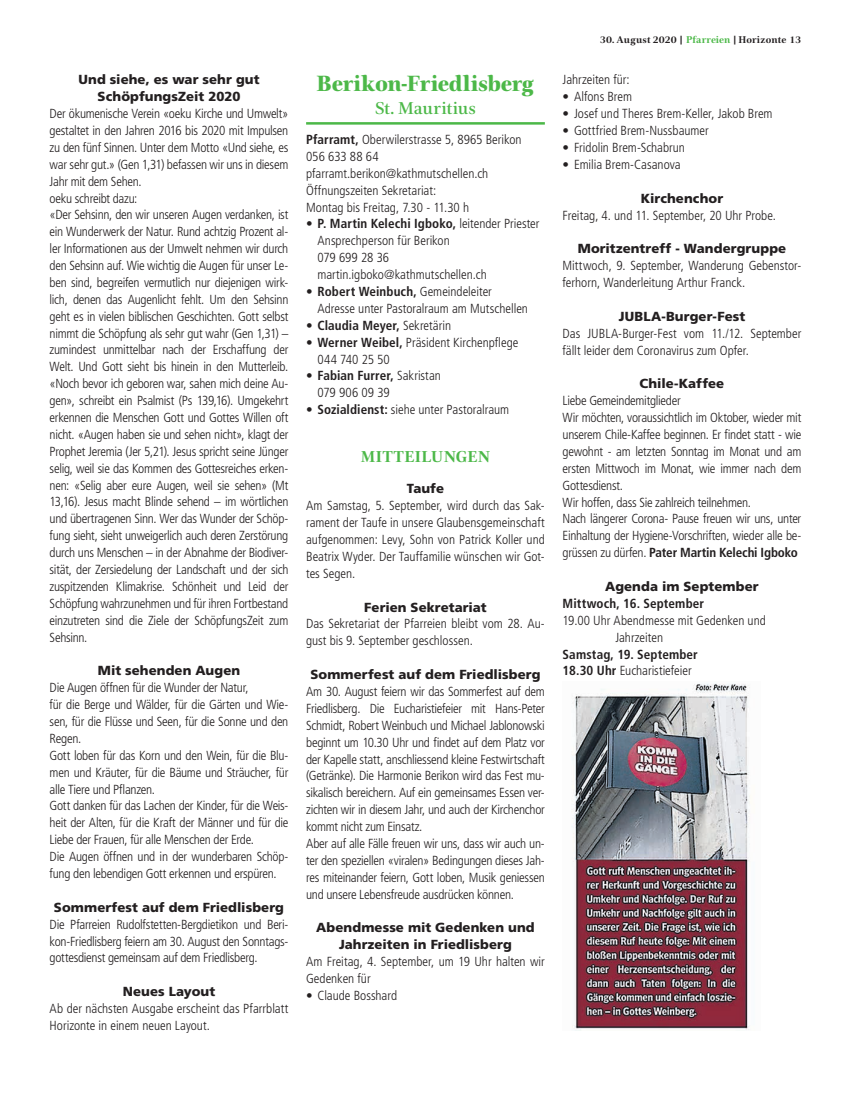
<style>
.page{position:relative;width:851px;height:1099px;background:#fff}
.page>*{position:absolute;margin:0;border:0;box-sizing:border-box;transform-origin:0 0}
.t1{font:800 22.5px "Civita";letter-spacing:-.01em;color:#4cb848}
.t2{font:500 17.5px "Civita";letter-spacing:-.005em;color:#4cb848}
.t3{font:700 16.12px "Civita";letter-spacing:.025em;color:#4cb848}
.t4{font:300 condensed 13.12px/16.9px "Frutiger LT Std";letter-spacing:-.02em;color:#231f20}
.t5{font:300 condensed 13.12px/16.9px "Frutiger LT Std";color:#231f20}
.t6{font:900 13.12px/16.9px "Frutiger LT Std";letter-spacing:.005em;color:#231f20;text-align:center}
.t7{font:700 condensed 13.12px/16.9px "Frutiger LT Std";letter-spacing:.005em;color:#231f20}
.t8{font:700 10px "Civita";letter-spacing:.005em;color:#231f20}
.s1{font-weight:700}
.s2{font-weight:300}
.s3{color:#4cb848}
</style>
<div class="page">
<hr style="left:306px;top:122px;width:238px;height:3px;background:#4cb848">
<img style="left:572px;top:683px;width:178px;height:347px">
<p class="t6" style="left:78px;top:71px;width:182px">Und siehe, es war sehr gut<br>SchöpfungsZeit 2020</p>
<p class="t4" style="left:50px;top:105px;width:240px">Der ökumenische Verein «oeku Kirche und Umwelt» gestaltet in den Jahren 2016 bis 2020 mit Impulsen zu den fünf Sinnen. Unter dem Motto «Und siehe, es war sehr gut.» (Gen 1,31) befassen wir uns in diesem Jahr mit dem Sehen.<br>oeku schreibt dazu:<br>«Der Sehsinn, den wir unseren Augen verdanken, ist ein Wunderwerk der Natur. Rund achtzig Prozent al&shy;ler Informationen aus der Umwelt nehmen wir durch den Sehsinn auf. Wie wichtig die Augen für unser Le&shy;ben sind, begreifen vermutlich nur diejenigen wirk&shy;lich, denen das Augenlicht fehlt. Um den Sehsinn geht es in vielen biblischen Geschichten. Gott selbst nimmt die Schöpfung als sehr gut wahr (Gen 1,31) – zumindest unmittelbar nach der Erschaffung der Welt. Und Gott sieht bis hinein in den Mutterleib. «Noch bevor ich geboren war, sahen mich deine Au&shy;gen», schreibt ein Psalmist (Ps 139,16). Umgekehrt erkennen die Menschen Gott und Gottes Willen oft nicht. «Augen haben sie und sehen nicht», klagt der Prophet Jeremia (Jer 5,21). Jesus spricht seine Jünger selig, weil sie das Kommen des Gottesreiches erken&shy;nen: «Selig aber eure Augen, weil sie sehen» (Mt 13,16). Jesus macht Blinde sehend – im wörtlichen und übertragenen Sinn. Wer das Wunder der Schöp&shy;fung sieht, sieht unweigerlich auch deren Zerstörung durch uns Menschen – in der Abnahme der Biodiver&shy;sität, der Zersiedelung der Landschaft und der sich zuspitzenden Klimakrise. Schönheit und Leid der Schöpfung wahrzunehmen und für ihren Fortbestand einzutreten sind die Ziele der SchöpfungsZeit zum Sehsinn.</p>
<p class="t6" style="left:98px;top:662px;width:144px">Mit sehenden Augen</p>
<p class="t4" style="left:50px;top:679px;width:240px">Die Augen öffnen für die Wunder der Natur,<br>für die Berge und Wälder, für die Gärten und Wie&shy;sen, für die Flüsse und Seen, für die Sonne und den Regen.<br>Gott loben für das Korn und den Wein, für die Blu&shy;men und Kräuter, für die Bäume und Sträucher, für alle Tiere und Pflanzen.<br>Gott danken für das Lachen der Kinder, für die Weis&shy;heit der Alten, für die Kraft der Männer und für die Liebe der Frauen, für alle Menschen der Erde.<br>Die Augen öffnen und in der wunderbaren Schöp&shy;fung den lebendigen Gott erkennen und erspüren.</p>
<p class="t6" style="left:54px;top:898px;width:231px">Sommerfest auf dem Friedlisberg</p>
<p class="t4" style="left:50px;top:915px;width:240px;text-align:justify">Die Pfarreien Rudolfstetten-Bergdietikon und Beri&shy;kon-Friedlisberg feiern am 30. August den Sonntags&shy;gottesdienst gemeinsam auf dem Friedlisberg.</p>
<p class="t6" style="left:123px;top:983px;width:94px">Neues Layout</p>
<p class="t5" style="left:50px;top:1000px;width:240px">Ab der nächsten Ausgabe erscheint das Pfarrblatt<br>Horizonte in einem neuen Layout.</p>
<h1 class="t1" style="left:316px;top:68px;width:219px">Berikon-Friedlisberg</h1>
<h2 class="t2" style="left:375px;top:96px;width:102px">St. Mauritius</h2>
<p class="t5" style="left:306px;top:131px;width:217px"><span class="s1">Pfarramt,</span> Oberwilerstrasse 5, 8965 Berikon<br>056 633 88 64 pfarramt.berikon@kathmutschellen.ch<br>Öffnungszeiten Sekretariat:<br>Montag bis Freitag, 7.30 - 11.30 h</p>
<p class="t5" style="left:317px;top:216px;width:223px;text-indent:-11px">• <span class="s1">P. Martin Kelechi Igboko,</span> leitender Priester<br>Ansprechperson für Berikon<br>079 699 28 36 martin.igboko@kathmutschellen.ch</p>
<p class="t5" style="left:317px;top:283px;width:212px;text-indent:-11px">• <span class="s1">Robert Weinbuch,</span> Gemeindeleiter<br>Adresse unter Pastoralraum am Mutschellen</p>
<p class="t7" style="left:306px;top:317px;width:146px"><span class="s2">•</span> Claudia Meyer, <span class="s2">Sekretärin</span></p>
<p class="t5" style="left:317px;top:334px;width:202px;text-indent:-11px">• <span class="s1">Werner Weibel,</span> Präsident Kirchenpflege<br>044 740 25 50</p>
<p class="t5" style="left:317px;top:367px;width:125px;text-indent:-11px">• <span class="s1">Fabian Furrer,</span> Sakristan<br>079 906 09 39</p>
<p class="t5" style="left:306px;top:401px;width:205px">• <span class="s1">Sozialdienst:</span> siehe unter Pastoralraum</p>
<p class="t3" style="left:360px;top:446px;width:131px">MITTEILUNGEN</p>
<p class="t6" style="left:407px;top:480px;width:39px">Taufe</p>
<p class="t4" style="left:306px;top:497px;width:240px;text-align:justify">Am Samstag, 5. September, wird durch das Sak&shy;rament der Taufe in unsere Glaubensgemeinschaft aufgenommen: Levy, Sohn von Patrick Koller und Beatrix Wyder. Der Tauffamilie wünschen wir Got&shy;tes Segen.</p>
<p class="t6" style="left:364px;top:598px;width:124px">Ferien Sekretariat</p>
<p class="t5" style="left:306px;top:615px;width:240px">Das Sekretariat der Pfarreien bleibt vom 28. Au&shy;gust bis 9. September geschlossen.</p>
<p class="t6" style="left:310px;top:666px;width:231px">Sommerfest auf dem Friedlisberg</p>
<p class="t4" style="left:306px;top:683px;width:240px">Am 30. August feiern wir das Sommerfest auf dem Friedlisberg. Die Eucharistiefeier mit Hans-Peter Schmidt, Robert Weinbuch und Michael Jablonowski beginnt um 10.30 Uhr und findet auf dem Platz vor der Kapelle statt, anschliessend kleine Festwirtschaft (Getränke). Die Harmonie Berikon wird das Fest mu&shy;sikalisch bereichern. Auf ein gemeinsames Essen ver&shy;zichten wir in diesem Jahr, und auch der Kirchenchor kommt nicht zum Einsatz.<br>Aber auf alle Fälle freuen wir uns, dass wir auch un&shy;ter den speziellen «viralen» Bedingungen dieses Jah&shy;res miteinander feiern, Gott loben, Musik geniessen und unsere Lebensfreude ausdrücken können.</p>
<p class="t6" style="left:316px;top:919px;width:220px">Abendmesse mit Gedenken und<br>Jahrzeiten in Friedlisberg</p>
<p class="t5" style="left:306px;top:953px;width:240px">Am Freitag, 4. September, um 19 Uhr halten wir<br>Gedenken für</p>
<p class="t5" style="left:306px;top:987px;width:92px">• Claude Bosshard</p>
<p class="t8" style="left:600px;top:33px;width:203px">30. August 2020 | <span class="s3">Pfarreien</span> | Horizonte 13</p>
<p class="t5" style="left:562px;top:72px;width:69px">Jahrzeiten für:</p>
<p class="t5" style="left:562px;top:88px;width:71px">• Alfons Brem</p>
<p class="t5" style="left:562px;top:105px;width:211px">• Josef und Theres Brem-Keller, Jakob Brem</p>
<p class="t5" style="left:562px;top:122px;width:148px">• Gottfried Brem-Nussbaumer</p>
<p class="t5" style="left:562px;top:139px;width:124px">• Fridolin Brem-Schabrun</p>
<p class="t4" style="left:562px;top:156px;width:120px">• Emilia Brem-Casanova</p>
<p class="t6" style="left:640px;top:189px;width:84px">Kirchenchor</p>
<p class="t5" style="left:562px;top:207px;width:215px">Freitag, 4. und 11. September, 20 Uhr Probe.</p>
<p class="t6" style="left:577px;top:240px;width:210px">Moritzentreff - Wandergruppe</p>
<p class="t5" style="left:562px;top:257px;width:240px">Mittwoch, 9. September, Wanderung Gebenstor&shy;ferhorn, Wanderleitung Arthur Franck.</p>
<p class="t6" style="left:618px;top:308px;width:128px">JUBLA-Burger-Fest</p>
<p class="t5" style="left:562px;top:325px;width:240px">Das JUBLA-Burger-Fest vom 11./12. September fällt leider dem Coronavirus zum Opfer.</p>
<p class="t6" style="left:639px;top:375px;width:86px">Chile-Kaffee</p>
<p class="t4" style="left:562px;top:392px;width:240px">Liebe Gemeindemitglieder<br>Wir möchten, voraussichtlich im Oktober, wieder mit unserem Chile-Kaffee beginnen. Er findet statt - wie gewohnt - am letzten Sonntag im Monat und am ersten Mittwoch im Monat, wie immer nach dem Gottesdienst.<br>Wir hoffen, dass Sie zahlreich teilnehmen.<br>Nach längerer Corona- Pause freuen wir uns, unter Einhaltung der Hygiene-Vorschriften, wieder alle be&shy;grüssen zu dürfen. <span class="s1">Pater Martin Kelechi Igboko</span></p>
<p class="t6" style="left:605px;top:578px;width:155px">Agenda im September</p>
<p class="t7" style="left:562px;top:595px;width:143px">Mittwoch, 16. September</p>
<p class="t5" style="left:615px;top:612px;width:152px;text-indent:-53px">19.00 Uhr Abendmesse mit Gedenken und<br>Jahrzeiten</p>
<p class="t7" style="left:562px;top:645px;width:137px">Samstag, 19. September<br>18.30 Uhr <span class="s2">Eucharistiefeier</span></p>
</div>
